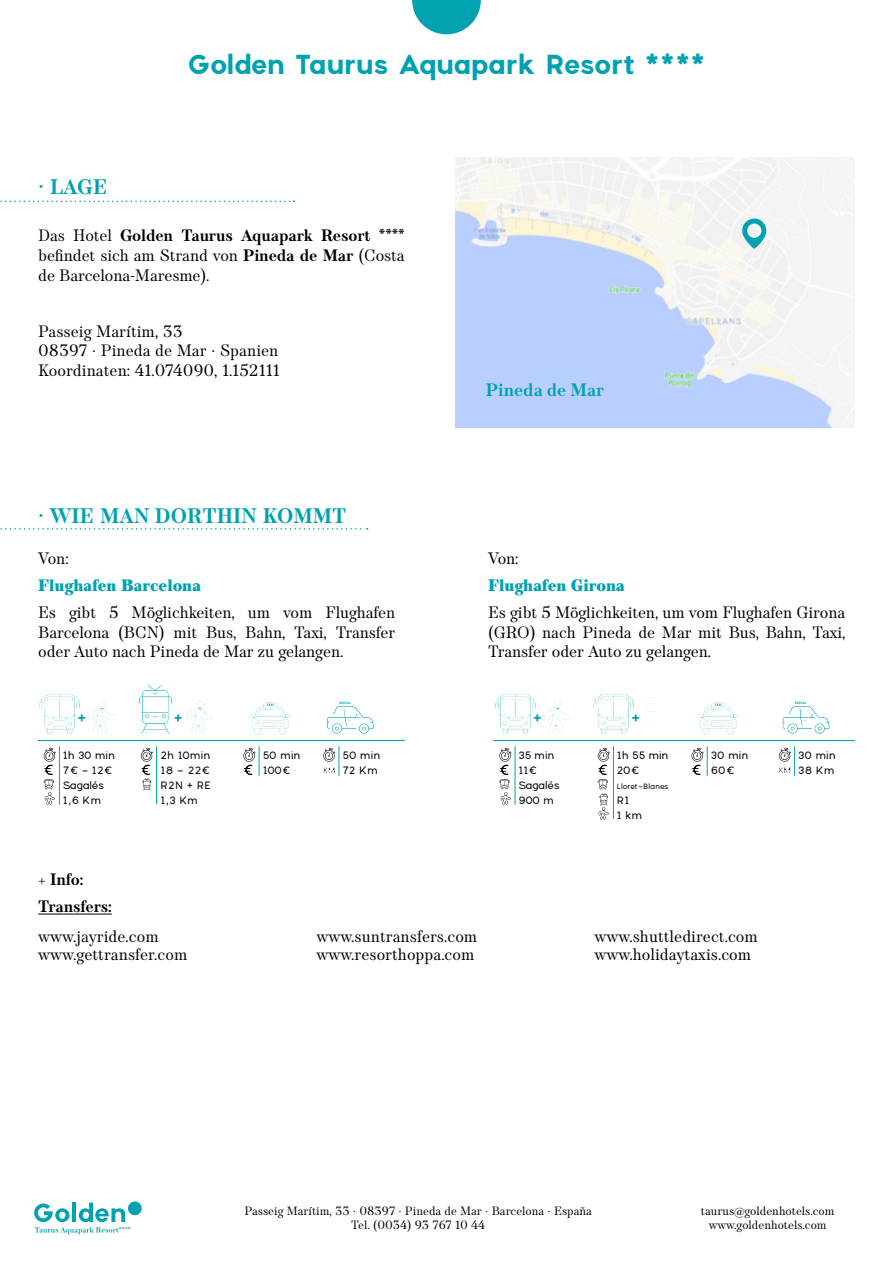
<style>
.page{position:relative;width:893px;height:1263px;background:#fff}
.page>*{position:absolute;margin:0;border:0;box-sizing:border-box;transform-origin:0 0}
.t1{font:700 27px "Pantra";letter-spacing:-.045em;color:#00a2b0}
.t2{font:700 21px "TT Barrels";color:#00a2b0}
.t3{font:700 18px "TT Barrels";color:#00a2b0}
.t4{font:16.5px/19.8px "TT Barrels";color:#000}
.t5{font:900 16.5px "TT Barrels";letter-spacing:-.01em;color:#00a2b0}
.t6{font:700 16.5px/27px "TT Barrels";letter-spacing:-.01em;color:#000}
.t7{font:12px/14.4px "TT Barrels";color:#000;text-align:center}
.t8{font:10.5px/15px "Pantra";letter-spacing:-.03em;color:#000}
.t9{font:7.5px "Pantra";letter-spacing:-.065em;color:#000}
.t10{font:700 3px "Oduda";letter-spacing:.1em;color:#00a2b0}
.s1{font-weight:700}
</style>
<div class="page">
<svg style="left:412px;top:0;width:69px;height:34px"></svg>
<svg style="left:34px;top:1202px;width:96px;height:32px"></svg>
<div style="left:128px;top:1201px;width:14px;height:14px;background:#00a2b0;border-radius:50%"></div>
<img style="left:456px;top:158px;width:399px;height:269px">
<svg style="left:593px;top:295px;width:25px;height:31px"></svg>
<div style="left:762px;top:254px;width:24px;height:24px;background:#f1f1f1;border-radius:50%"></div>
<hr style="left:38px;top:740px;width:361px;height:1px;background:#00a2b0">
<svg style="left:698px;top:702px;width:41px;height:33px"></svg>
<hr style="left:707px;top:746px;width:1px;height:30px;background:#00a2b0">
<svg style="left:691px;top:748px;width:13px;height:28px"></svg>
<svg style="left:250px;top:702px;width:41px;height:33px"></svg>
<hr style="left:259px;top:746px;width:1px;height:30px;background:#00a2b0">
<svg style="left:243px;top:748px;width:12px;height:28px"></svg>
<svg style="left:782px;top:705px;width:48px;height:30px"></svg>
<hr style="left:794px;top:746px;width:1px;height:30px;background:#00a2b0">
<svg style="left:778px;top:748px;width:13px;height:26px"></svg>
<svg style="left:326px;top:705px;width:49px;height:30px"></svg>
<hr style="left:339px;top:746px;width:1px;height:30px;background:#00a2b0">
<svg style="left:323px;top:748px;width:12px;height:26px"></svg>
<svg style="left:510px;top:195px;width:23px;height:23px"></svg>
<svg style="left:514px;top:199px;width:14px;height:14px"></svg>
<svg style="left:39px;top:694px;width:77px;height:41px"></svg>
<hr style="left:59px;top:746px;width:1px;height:59px;background:#00a2b0">
<svg style="left:43px;top:748px;width:13px;height:57px"></svg>
<hr style="left:515px;top:746px;width:1px;height:59px;background:#00a2b0">
<svg style="left:494px;top:694px;width:78px;height:41px"></svg>
<svg style="left:499px;top:748px;width:12px;height:57px"></svg>
<hr style="left:613px;top:746px;width:1px;height:73px;background:#00a2b0">
<svg style="left:593px;top:693px;width:66px;height:42px"></svg>
<svg style="left:597px;top:748px;width:13px;height:72px"></svg>
<hr style="left:156px;top:746px;width:1px;height:58px;background:#00a2b0">
<svg style="left:138px;top:685px;width:76px;height:49px"></svg>
<svg style="left:140px;top:748px;width:13px;height:43px"></svg>
<svg style="left:0;top:528px;width:368px;height:2px"></svg>
<svg style="left:0;top:201px;width:294px;height:1px"></svg>
<hr style="left:38px;top:914px;width:74px;height:1px;background:#000">
<svg style="left:741px;top:217px;width:25px;height:32px"></svg>
<hr style="left:43px;top:740px;width:362px;height:1px;background:#00a2b0">
<hr style="left:493px;top:740px;width:362px;height:1px;background:#00a2b0">
<p class="t2" style="left:38px;top:174px;width:71px">· LAGE</p>
<h1 class="t1" style="left:187px;top:48px;width:520px">Golden Taurus Aquapark Resort ****</h1>
<p class="t4" style="left:38px;top:226px;width:368px;text-align:justify">Das Hotel <span class="s1">Golden Taurus Aquapark Resort **** </span>befindet sich am Strand von <span class="s1">Pineda de Mar</span> (Costa de Barcelona-Maresme).</p>
<p class="t4" style="left:38px;top:321px;width:243px">Passeig Marítim, 33<br>08397 · Pineda de Mar · Spanien<br>Koordinaten: 41.074090, 1.152111</p>
<p class="t2" style="left:38px;top:503px;width:310px">· WIE MAN DORTHIN KOMMT</p>
<p class="t4" style="left:38px;top:549px;width:32px">Von:</p>
<p class="t5" style="left:38px;top:575px;width:164px">Flughafen Barcelona</p>
<p class="t4" style="left:38px;top:603px;width:359px;text-align:justify">Es gibt 5 Möglichkeiten, um vom Flughafen Barcelona (BCN) mit Bus, Bahn, Taxi, Transfer oder Auto nach Pineda de Mar zu gelangen.</p>
<p class="t10" style="left:340px;top:702px;width:13px">RENTAL</p>
<p class="t3" style="left:486px;top:379px;width:120px">Pineda de Mar</p>
<p class="t4" style="left:488px;top:549px;width:32px">Von:</p>
<p class="t5" style="left:488px;top:575px;width:138px">Flughafen Girona</p>
<p class="t4" style="left:488px;top:603px;width:359px;text-align:justify">Es gibt 5 Möglichkeiten, um vom Flughafen Girona (GRO) nach Pineda de Mar mit Bus, Bahn, Taxi, Transfer oder Auto zu gelangen.</p>
<p class="t10" style="left:795px;top:702px;width:13px">RENTAL</p>
<p class="t8" style="left:161px;top:747px;width:52px;text-align:justify">2h 10min 18 - 22€ R2N + RE 1,3 Km</p>
<p class="t8" style="left:263px;top:747px;width:40px">50 min<br>100€</p>
<p class="t8" style="left:343px;top:747px;width:40px">50 min<br>72 Km</p>
<p class="t8" style="left:63px;top:748px;width:54px">1h 30 min<br>7€ - 12€<br>Sagalés<br>1,6 Km</p>
<p class="t8" style="left:518px;top:748px;width:43px">35 min<br>11€<br>Sagalés<br>900 m</p>
<p class="t8" style="left:617px;top:748px;width:54px">1h 55 min<br>20€</p>
<p class="t9" style="left:617px;top:782px;width:53px">Lloret-Blanes</p>
<p class="t8" style="left:617px;top:793px;width:27px">R1<br>1 km</p>
<p class="t8" style="left:711px;top:747px;width:39px">30 min<br>60€</p>
<p class="t8" style="left:798px;top:747px;width:39px">30 min<br>38 Km</p>
<p class="t6" style="left:38px;top:867px;width:75px">+ Info:<br>Transfers:</p>
<p class="t4" style="left:38px;top:927px;width:151px;line-height:18px">www.jayride.com www.gettransfer.com</p>
<p class="t4" style="left:316px;top:927px;width:162px;line-height:18px">www.suntransfers.com www.resorthoppa.com</p>
<p class="t4" style="left:595px;top:927px;width:165px;line-height:18px">www.shuttledirect.com www.holidaytaxis.com</p>
<p class="t7" style="left:245px;top:1204px;width:349px">Passeig Marítim, 33 · 08397 · Pineda de Mar · Barcelona · España<br>Tel. (0034) 93 767 10 44</p>
<p class="t7" style="left:701px;top:1204px;width:135px">taurus@goldenhotels.com www.goldenhotels.com</p>
</div>
